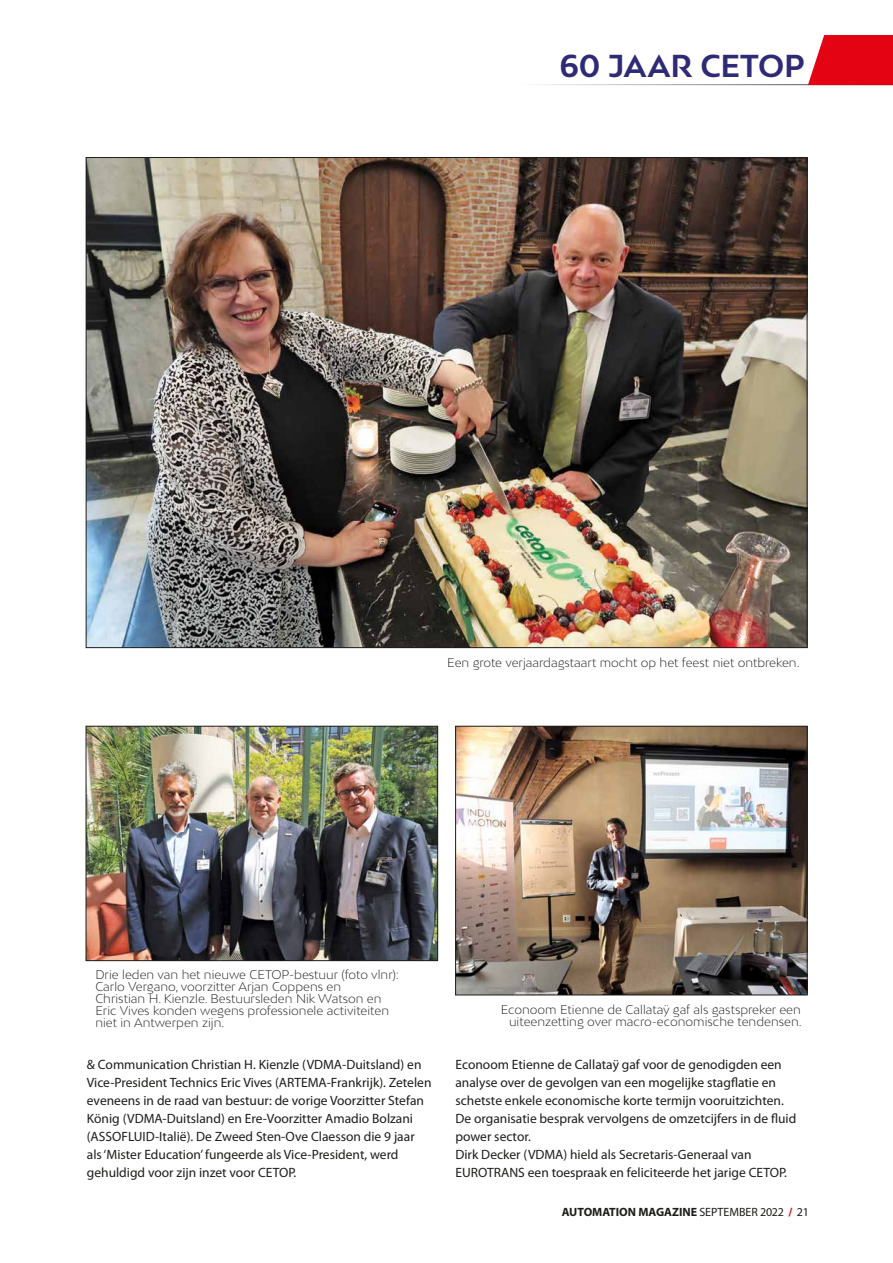
<style>
.page{position:relative;width:893px;height:1263px;background:#fff}
.page>*{position:absolute;margin:0;border:0;box-sizing:border-box;transform-origin:0 0}
.t1{font:700 30px "Bw Mitga";letter-spacing:-.005em;color:#2e2a75}
.t2{font:13.5px/18px "Myriad Pro";color:#1d1d1b}
.t3{font:300 12px/12px "Bw Mitga";color:#1d1d1b}
.t4{font:700 12px "Myriad Pro";color:#1d1d1b}
.s1{font-weight:400}
.s2{color:#e30313}
</style>
<div class="page">
<hr style="left:519px;top:84px;width:374px;height:1px;background:#1d1d1b">
<svg style="left:808px;top:35px;width:85px;height:50px"></svg>
<img style="left:88px;top:159px;width:717px;height:487px">
<img style="left:88px;top:728px;width:348px;height:231px">
<div style="left:86px;top:726px;width:352px;height:235px;border:1px solid #1d1d1b"></div>
<img style="left:457px;top:728px;width:348px;height:265px">
<div style="left:455px;top:726px;width:352px;height:269px;border:1px solid #1d1d1b"></div>
<h1 class="t1" style="left:559px;top:45px;width:247px">60 JAAR CETOP</h1>
<p class="t3" style="left:447px;top:657px;width:354px">Een grote verjaardagstaart mocht op het feest niet ontbreken.</p>
<p class="t3" style="left:95px;top:968px;width:305px">Drie leden van het nieuwe CETOP-bestuur (foto vlnr):<br>Carlo Vergano, voorzitter Arjan Coppens en<br>Christian H. Kienzle. Bestuursleden Nik Watson en Eric Vives konden wegens professionele activiteiten niet in Antwerpen zijn.</p>
<p class="t3" style="left:501px;top:1003px;width:302px;text-align:right">Econoom Etienne de Callataÿ gaf als gastspreker een uiteenzetting over macro-economische tendensen.</p>
<p class="t2" style="left:87px;top:1055px;width:346px">&amp; Communication Christian H. Kienzle (VDMA-Duitsland) en Vice-President Technics Eric Vives (ARTEMA-Frankrijk). Zetelen eveneens in de raad van bestuur: de vorige Voorzitter Stefan König (VDMA-Duitsland) en Ere-Voorzitter Amadio Bolzani (ASSOFLUID-Italië). De Zweed Sten-Ove Claesson die 9 jaar als ‘Mister Education’ fungeerde als Vice-President, werd gehuldigd voor zijn inzet voor CETOP.</p>
<p class="t2" style="left:455px;top:1055px;width:342px">Econoom Etienne de Callataÿ gaf voor de genodigden een analyse over de gevolgen van een mogelijke stagflatie en schetste enkele economische korte termijn vooruitzichten.<br>De organisatie besprak vervolgens de omzetcijfers in de fluid power sector.<br>Dirk Decker (VDMA) hield als Secretaris-Generaal van EUROTRANS een toespraak en feliciteerde het jarige CETOP.</p>
<p class="t4" style="left:562px;top:1204px;width:249px">AUTOMATION MAGAZINE <span class="s1">SEPTEMBER 2022</span> <span class="s2">/</span> <span class="s1">21</span></p>
</div>
